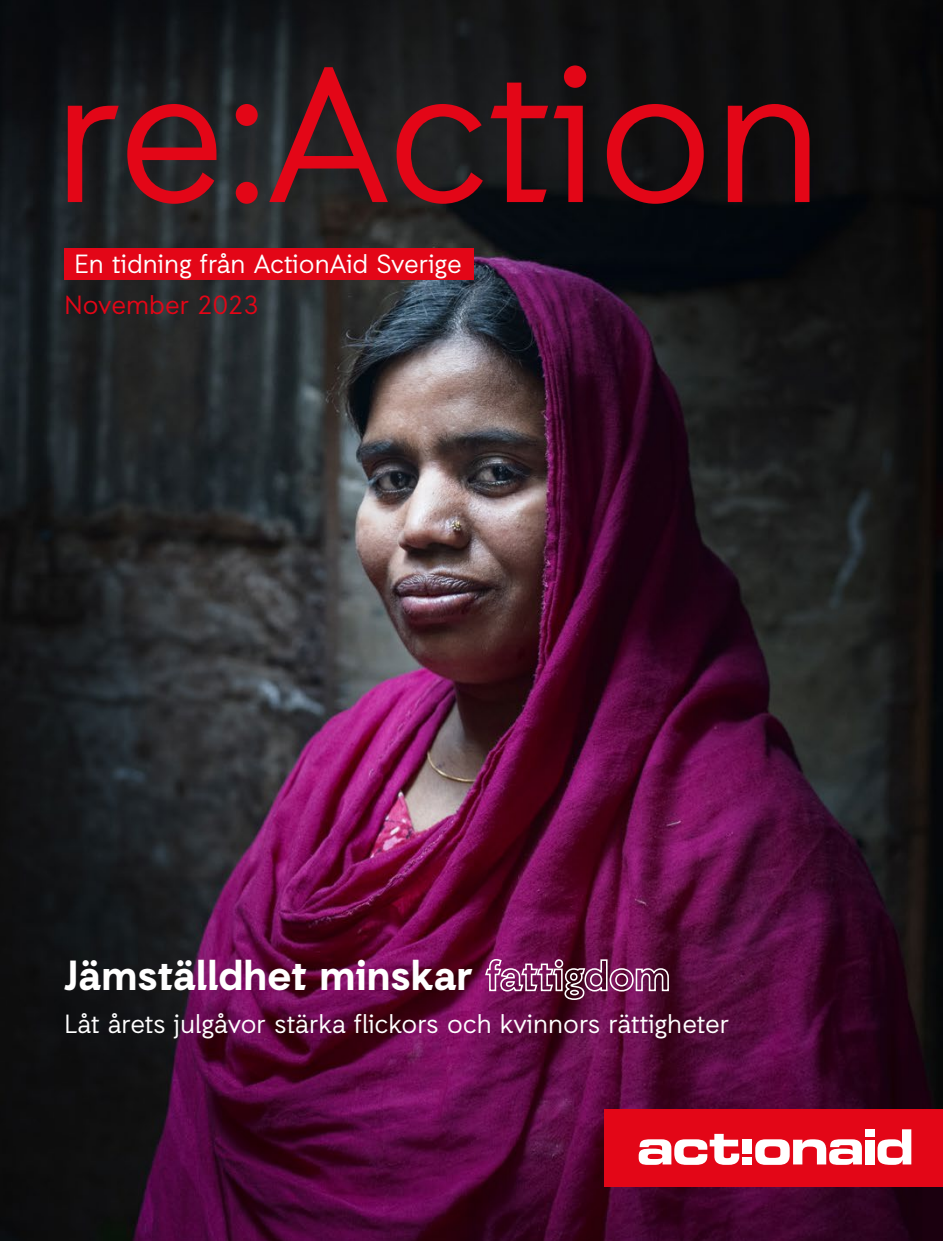
<style>
.page{position:relative;width:943px;height:1241px;background:#fff}
.page>*{position:absolute;margin:0;border:0;box-sizing:border-box;transform-origin:0 0}
.t1{font:192.5px "Auxilia";color:#e30617}
.t2{font:700 42px "Auxilia";color:#fff}
.t3{font:26.25px "Auxilia";color:#fff}
.t4{font:26.25px "Auxilia";color:#e30617}
</style>
<div class="page">
<img style="left:0;top:0;width:943px;height:1240px">
<div style="left:64px;top:248px;width:410px;height:31px;background:#e30617"></div>
<div style="left:604px;top:1108px;width:339px;height:78px;background:#e30617"></div>
<svg style="left:638px;top:1133px;width:101px;height:31px"></svg>
<svg style="left:755px;top:1139px;width:106px;height:25px"></svg>
<div style="left:865px;top:1139px;width:9px;height:25px;background:#fff"></div>
<div style="left:865px;top:1129px;width:9px;height:7px;background:#fff"></div>
<svg style="left:877px;top:1129px;width:34px;height:35px"></svg>
<div style="left:742px;top:1139px;width:9px;height:14px;background:#fff"></div>
<div style="left:742px;top:1156px;width:9px;height:8px;background:#fff"></div>
<h1 class="t1" style="left:53px;top:18px;width:772px">re:Action</h1>
<p class="t3" style="left:74px;top:248px;width:389px">En tidning från ActionAid Sverige</p>
<p class="t4" style="left:64px;top:289px;width:196px">November 2023</p>
<h2 class="t2" style="left:64px;top:949px;width:607px">Jämställdhet minskar fattigdom</h2>
<p class="t3" style="left:64px;top:1007px;width:666px">Låt årets julgåvor stärka flickors och kvinnors rättigheter</p>
</div>
